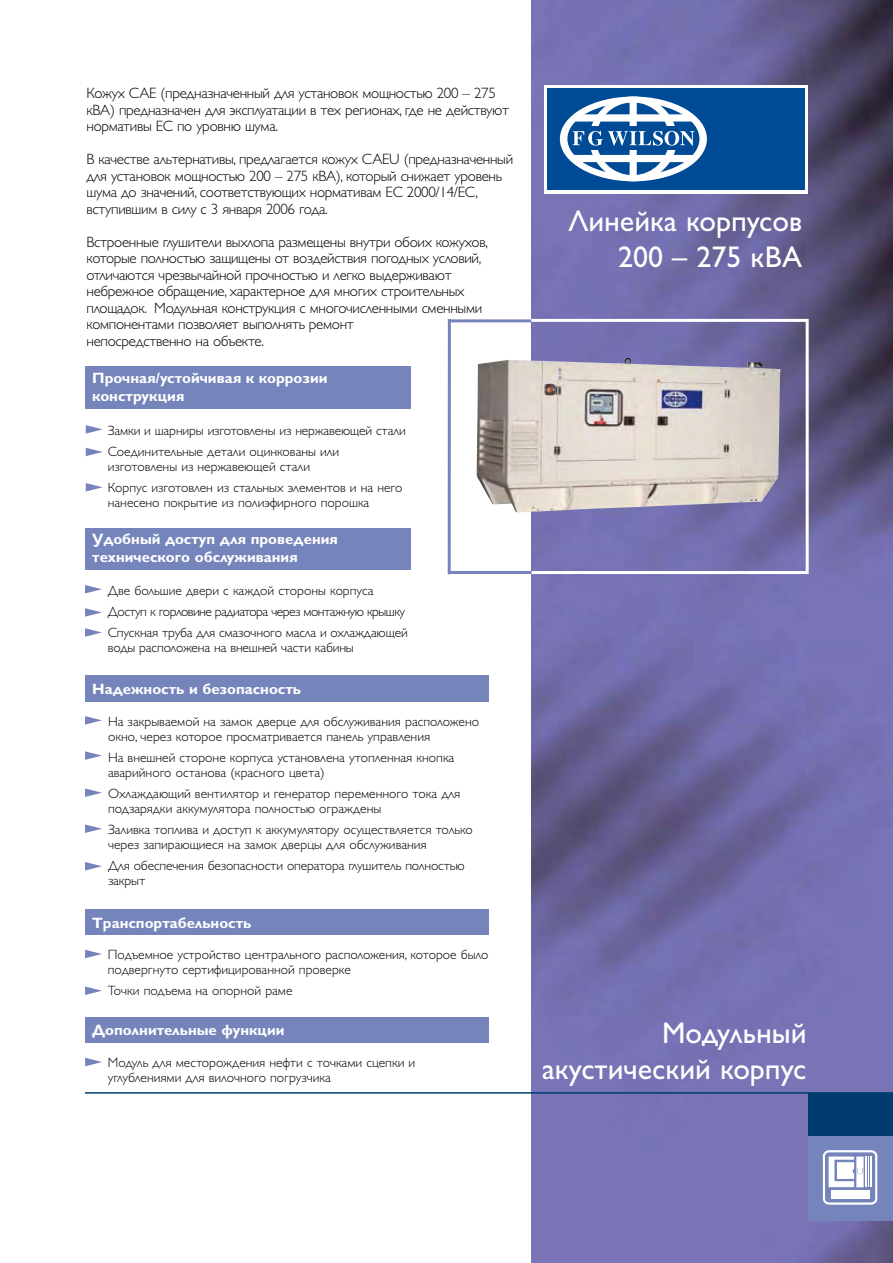
<style>
.page{position:relative;width:893px;height:1263px;background:#fff}
.page>*{position:absolute;margin:0;border:0;box-sizing:border-box;transform-origin:0 0}
.t1{font:30px/36px "Gill Sans Cyr";color:#fff;text-align:right}
.t2{font:300 15px/16.5px "Gill Sans Cyr";letter-spacing:-.02em;color:#000}
.t3{font:700 15px/18px "Gill Sans Cyr";color:#fff}
.t4{font:300 13.5px/15px "Gill Sans Cyr";color:#000}
</style>
<div class="page">
<img style="left:531px;top:0;width:362px;height:1263px">
<div style="left:544px;top:85px;width:264px;height:108px;background:#fff"></div>
<div style="left:547px;top:88px;width:258px;height:102px;background:#004b95"></div>
<svg style="left:560px;top:96px;width:147px;height:85px"></svg>
<div style="left:808px;top:1135px;width:85px;height:85px;background:#7684bc"></div>
<div style="left:823px;top:1150px;width:54px;height:55px;border:2px solid #fff;border-radius:5px"></div>
<div style="left:831px;top:1189px;width:38px;height:9px;background:#fff"></div>
<hr style="left:865px;top:1156px;width:1px;height:31px;background:#fff">
<hr style="left:866px;top:1156px;width:1px;height:31px;background:#fff">
<hr style="left:868px;top:1156px;width:1px;height:31px;background:#fff">
<hr style="left:870px;top:1156px;width:2px;height:31px;background:#fff">
<svg style="left:829px;top:1156px;width:35px;height:31px"></svg>
<div style="left:808px;top:1093px;width:85px;height:42px;background:#003c70"></div>
<hr style="left:85px;top:1092px;width:808px;height:2px;background:#003c70">
<img style="left:477px;top:358px;width:303px;height:154px">
<div style="left:447px;top:319px;width:362px;height:255px;border:3px solid #fff"></div>
<hr style="left:448px;top:319px;width:3px;height:255px;background:#7684bc">
<hr style="left:448px;top:319px;width:83px;height:3px;background:#7684bc">
<hr style="left:448px;top:571px;width:83px;height:3px;background:#7684bc">
<div style="left:85px;top:367px;width:325px;height:42px;background:#7684bc"></div>
<div style="left:85px;top:528px;width:325px;height:42px;background:#7684bc"></div>
<div style="left:85px;top:909px;width:404px;height:26px;background:#7684bc"></div>
<svg style="left:86px;top:425px;width:17px;height:9px"></svg>
<svg style="left:86px;top:448px;width:17px;height:8px"></svg>
<svg style="left:86px;top:483px;width:17px;height:8px"></svg>
<svg style="left:85px;top:585px;width:17px;height:8px"></svg>
<svg style="left:85px;top:608px;width:17px;height:9px"></svg>
<svg style="left:85px;top:628px;width:17px;height:9px"></svg>
<svg style="left:85px;top:950px;width:17px;height:8px"></svg>
<svg style="left:85px;top:986px;width:17px;height:9px"></svg>
<div style="left:85px;top:1017px;width:404px;height:25px;background:#7684bc"></div>
<svg style="left:85px;top:1058px;width:17px;height:8px"></svg>
<div style="left:85px;top:675px;width:404px;height:26px;background:#7684bc"></div>
<svg style="left:85px;top:716px;width:17px;height:9px"></svg>
<svg style="left:85px;top:751px;width:17px;height:9px"></svg>
<svg style="left:85px;top:788px;width:17px;height:9px"></svg>
<svg style="left:85px;top:824px;width:17px;height:9px"></svg>
<svg style="left:85px;top:862px;width:17px;height:8px"></svg>
<p class="t2" style="left:87px;top:85px;width:424px">Кожух САЕ (предназначенный для установок мощностью 200 – 275 кВА) предназначен для эксплуатации в тех регионах, где не действуют нормативы ЕС по уровню шума.</p>
<p class="t2" style="left:87px;top:151px;width:428px">В качестве альтернативы, предлагается кожух CAEU (предназначенный для установок мощностью 200 – 275 кВА), который снижает уровень шума до значений, соответствующих нормативам EC 2000/14/EC, вступившим в силу с 3 января 2006 года.</p>
<p class="t2" style="left:87px;top:233px;width:403px">Встроенные глушители выхлопа размещены внутри обоих кожухов, которые полностью защищены от воздействия погодных условий, отличаются чрезвычайной прочностью и легко выдерживают небрежное обращение, характерное для многих строительных площадок. Модульная конструкция с многочисленными сменными компонентами позволяет выполнять ремонт<br>непосредственно на объекте.</p>
<p class="t3" style="left:92px;top:369px;width:237px">Прочная/устойчивая к коррозии конструкция</p>
<p class="t4" style="left:108px;top:420px;width:299px;line-height:21px">Замки и шарниры изготовлены из нержавеющей стали<br>Соединительные детали оцинкованы или</p>
<p class="t4" style="left:108px;top:456px;width:296px;line-height:21px">изготовлены из нержавеющей стали<br>Корпус изготовлен из стальных элементов и на него</p>
<p class="t4" style="left:108px;top:495px;width:263px">нанесено покрытие из полиэфирного порошка</p>
<p class="t3" style="left:92px;top:530px;width:247px">Удобный доступ для проведения технического обслуживания</p>
<p class="t4" style="left:108px;top:579px;width:301px;line-height:21px">Две большие двери с каждой стороны корпуса<br>Доступ к горловине радиатора через монтажную крышку<br>Спускная труба для смазочного масла и охлаждающей</p>
<p class="t4" style="left:108px;top:639px;width:247px">воды расположена на внешней части кабины</p>
<p class="t3" style="left:92px;top:679px;width:210px">Надежность и безопасность</p>
<p class="t4" style="left:108px;top:714px;width:373px">На закрываемой на замок дверце для обслуживания расположено окно, через которое просматривается панель управления</p>
<p class="t4" style="left:108px;top:750px;width:348px">На внешней стороне корпуса установлена утопленная кнопка аварийного останова (красного цвета)</p>
<p class="t4" style="left:108px;top:786px;width:354px">Охлаждающий вентилятор и генератор переменного тока для подзарядки аккумулятора полностью ограждены</p>
<p class="t4" style="left:108px;top:822px;width:366px">Заливка топлива и доступ к аккумулятору осуществляется только через запирающиеся на замок дверцы для обслуживания</p>
<p class="t4" style="left:108px;top:858px;width:358px">Для обеспечения безопасности оператора глушитель полностью закрыт</p>
<p class="t3" style="left:92px;top:913px;width:161px">Транспортабельность</p>
<p class="t4" style="left:108px;top:946px;width:382px">Подъемное устройство центрального расположения, которое было подвергнуто сертифицированной проверке</p>
<p class="t4" style="left:108px;top:982px;width:186px">Точки подъема на опорной раме</p>
<p class="t3" style="left:92px;top:1021px;width:194px">Дополнительные функции</p>
<p class="t4" style="left:108px;top:1054px;width:309px">Модуль для месторождения нефти с точками сцепки и углублениями для вилочного погрузчика</p>
<h1 class="t1" style="left:568px;top:203px;width:235px">Линейка корпусов<br>200 – 275 кВА</h1>
<h1 class="t1" style="left:542px;top:1014px;width:266px">Модульный акустический корпус</h1>
</div>
